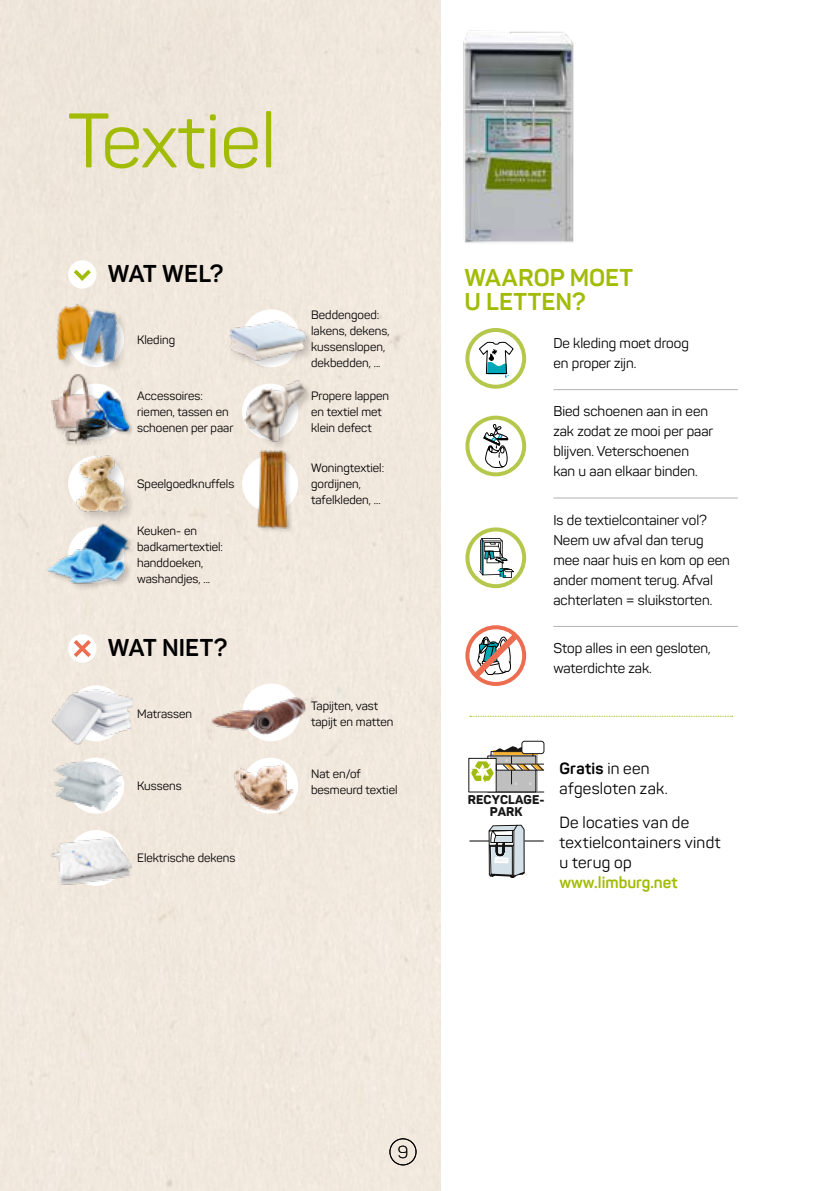
<style>
.page{position:relative;width:823px;height:1191px;background:#fff}
.page>*{position:absolute;margin:0;border:0;box-sizing:border-box;transform-origin:0 0}
.t1{font:76px "Panton";color:#a2bb04}
.t2{font:700 24px/24px "Panton";letter-spacing:.005em;color:#a2bb04}
.t3{font:700 24px "Panton";color:#000}
.t4{font:300 17px "Panton";color:#000}
.t5{font:16px/20px "Panton";letter-spacing:.02em;color:#000}
.t6{font:700 16px "Panton";color:#a2bb04}
.t7{font:14px/20px "Panton";color:#000}
.t8{font:800 12.6px/11.2px "Panton";letter-spacing:.01em;color:#181717;text-align:center}
.t9{font:12px/16px "Panton";color:#000}
.s1{font-weight:700}
</style>
<div class="page">
<div style="left:0;top:0;width:440px;height:1191px;background:#f1e8dd"></div>
<div style="left:242px;top:309px;width:58px;height:58px;background:#fff;border-radius:50%"></div>
<div style="left:68px;top:456px;width:56px;height:56px;background:#fff;border-radius:50%"></div>
<div style="left:242px;top:456px;width:56px;height:56px;background:#fff;border-radius:50%"></div>
<svg style="left:68px;top:757px;width:56px;height:56px"></svg>
<svg style="left:242px;top:757px;width:56px;height:56px"></svg>
<div style="left:68px;top:634px;width:28px;height:28px;background:#fff;border-radius:50%"></div>
<svg style="left:74px;top:640px;width:17px;height:17px"></svg>
<div style="left:68px;top:260px;width:28px;height:29px;background:#fff;border-radius:50%"></div>
<svg style="left:74px;top:270px;width:17px;height:11px"></svg>
<img style="left:50px;top:832px;width:84px;height:56px">
<img style="left:209px;top:680px;width:101px;height:67px">
<img style="left:48px;top:682px;width:89px;height:66px">
<img style="left:53px;top:761px;width:68px;height:53px">
<img style="left:223px;top:761px;width:74px;height:49px">
<div style="left:75px;top:454px;width:61px;height:70px;background:#000;opacity:.2"></div>
<img style="left:76px;top:455px;width:49px;height:56px">
<div style="left:56px;top:303px;width:56px;height:67px;background:#f0e6dc"></div>
<img style="left:48px;top:300px;width:58px;height:65px">
<div style="left:80px;top:308px;width:48px;height:64px;background:#f0e6dc"></div>
<img style="left:73px;top:305px;width:59px;height:63px">
<img style="left:250px;top:451px;width:53px;height:91px">
<div style="left:229px;top:319px;width:87px;height:51px;background:#f1e7dc"></div>
<img style="left:222px;top:317px;width:99px;height:51px">
<div style="left:244px;top:379px;width:71px;height:72px;background:#f1e7dd"></div>
<img style="left:242px;top:379px;width:68px;height:67px">
<img style="left:74px;top:511px;width:66px;height:72px">
<div style="left:47px;top:547px;width:86px;height:45px;background:#f1e7dd"></div>
<img style="left:42px;top:536px;width:88px;height:56px">
<img style="left:45px;top:370px;width:63px;height:62px">
<div style="left:75px;top:390px;width:59px;height:47px;background:#000;opacity:.2"></div>
<img style="left:73px;top:389px;width:59px;height:42px">
<div style="left:65px;top:417px;width:49px;height:32px;background:#f1e8de"></div>
<img style="left:62px;top:411px;width:55px;height:37px">
<div style="left:489px;top:754px;width:48px;height:36px;background:#c0bfc0"></div>
<div style="left:521px;top:741px;width:23px;height:13px;border:1px solid #181717;border-radius:3px"></div>
<div style="left:468px;top:758px;width:28px;height:34px;background:linear-gradient(to right,#fff,#fff)"></div>
<svg style="left:471px;top:744px;width:73px;height:41px"></svg>
<hr style="left:468px;top:791px;width:75px;height:1px;background:#181717">
<svg style="left:469px;top:824px;width:74px;height:54px"></svg>
<hr style="left:553px;top:389px;width:184px;height:1px;background:#b1b2b3">
<hr style="left:553px;top:497px;width:184px;height:1px;background:#b1b2b3">
<hr style="left:553px;top:626px;width:184px;height:1px;background:#b1b2b3">
<img style="left:463px;top:30px;width:111px;height:213px">
<div style="left:465px;top:328px;width:61px;height:61px;border:4px solid #b6c84b;border-radius:50%"></div>
<svg style="left:479px;top:341px;width:34px;height:37px"></svg>
<div style="left:465px;top:415px;width:61px;height:61px;border:4px solid #b6c84b;border-radius:50%"></div>
<svg style="left:482px;top:422px;width:28px;height:46px"></svg>
<div style="left:465px;top:527px;width:61px;height:61px;border:4px solid #b6c84b;border-radius:50%"></div>
<svg style="left:479px;top:538px;width:34px;height:40px"></svg>
<svg style="left:469px;top:625px;width:55px;height:59px"></svg>
<div style="left:465px;top:625px;width:61px;height:61px;border:4px solid #ed6d51;border-radius:50%"></div>
<svg style="left:469px;top:716px;width:263px;height:1px"></svg>
<div style="left:389px;top:1138px;width:27px;height:27px;border:1px solid #000;border-radius:50%"></div>
<h1 class="t1" style="left:68px;top:94px;width:210px">Textiel</h1>
<h2 class="t3" style="left:108px;top:258px;width:117px">WAT WEL?</h2>
<h2 class="t2" style="left:464px;top:265px;width:170px">WAAROP MOET<br>U LETTEN?</h2>
<p class="t9" style="left:311px;top:306px;width:80px">Beddengoed: lakens, dekens, kussenslopen, dekbedden, ...</p>
<p class="t9" style="left:137px;top:331px;width:40px">Kleding</p>
<p class="t7" style="left:553px;top:333px;width:137px">De kleding moet droog en proper zijn.</p>
<p class="t7" style="left:553px;top:401px;width:161px">Bied schoenen aan in een zak zodat ze mooi per paar blijven. Veterschoenen kan u aan elkaar binden.</p>
<p class="t7" style="left:553px;top:509px;width:178px">Is de textielcontainer vol?<br>Neem uw afval dan terug mee naar huis en kom op een ander moment terug. Afval achterlaten = sluikstorten.</p>
<p class="t7" style="left:553px;top:638px;width:159px">Stop alles in een gesloten, waterdichte zak.</p>
<p class="t9" style="left:311px;top:388px;width:79px">Propere lappen en textiel met klein defect</p>
<p class="t9" style="left:137px;top:388px;width:98px">Accessoires: riemen, tassen en schoenen per paar</p>
<p class="t9" style="left:311px;top:460px;width:75px">Woningtextiel: gordijnen, tafelkleden, ...</p>
<p class="t9" style="left:137px;top:476px;width:99px">Speelgoedknuffels</p>
<p class="t9" style="left:137px;top:523px;width:87px">Keuken- en badkamertextiel: handdoeken, washandjes, ...</p>
<h2 class="t3" style="left:108px;top:633px;width:121px">WAT NIET?</h2>
<p class="t9" style="left:137px;top:705px;width:56px">Matrassen</p>
<p class="t9" style="left:311px;top:697px;width:84px">Tapijten, vast tapijt en matten</p>
<p class="t9" style="left:137px;top:778px;width:46px">Kussens</p>
<p class="t9" style="left:137px;top:850px;width:100px">Elektrische dekens</p>
<p class="t9" style="left:311px;top:766px;width:88px">Nat en/of besmeurd textiel</p>
<p class="t8" style="left:467px;top:794px;width:78px">RECYCLAGE-<br>PARK</p>
<h3 class="t5" style="left:559px;top:758px;width:110px"><span class="s1">Gratis</span> in een afgesloten zak.</h3>
<h3 class="t5" style="left:559px;top:812px;width:162px">De locaties van de textielcontainers vindt u terug op</h3>
<h3 class="t6" style="left:559px;top:872px;width:120px">www.limburg.net</h3>
<h3 class="t4" style="left:397px;top:1141px;width:12px">9</h3>
</div>
